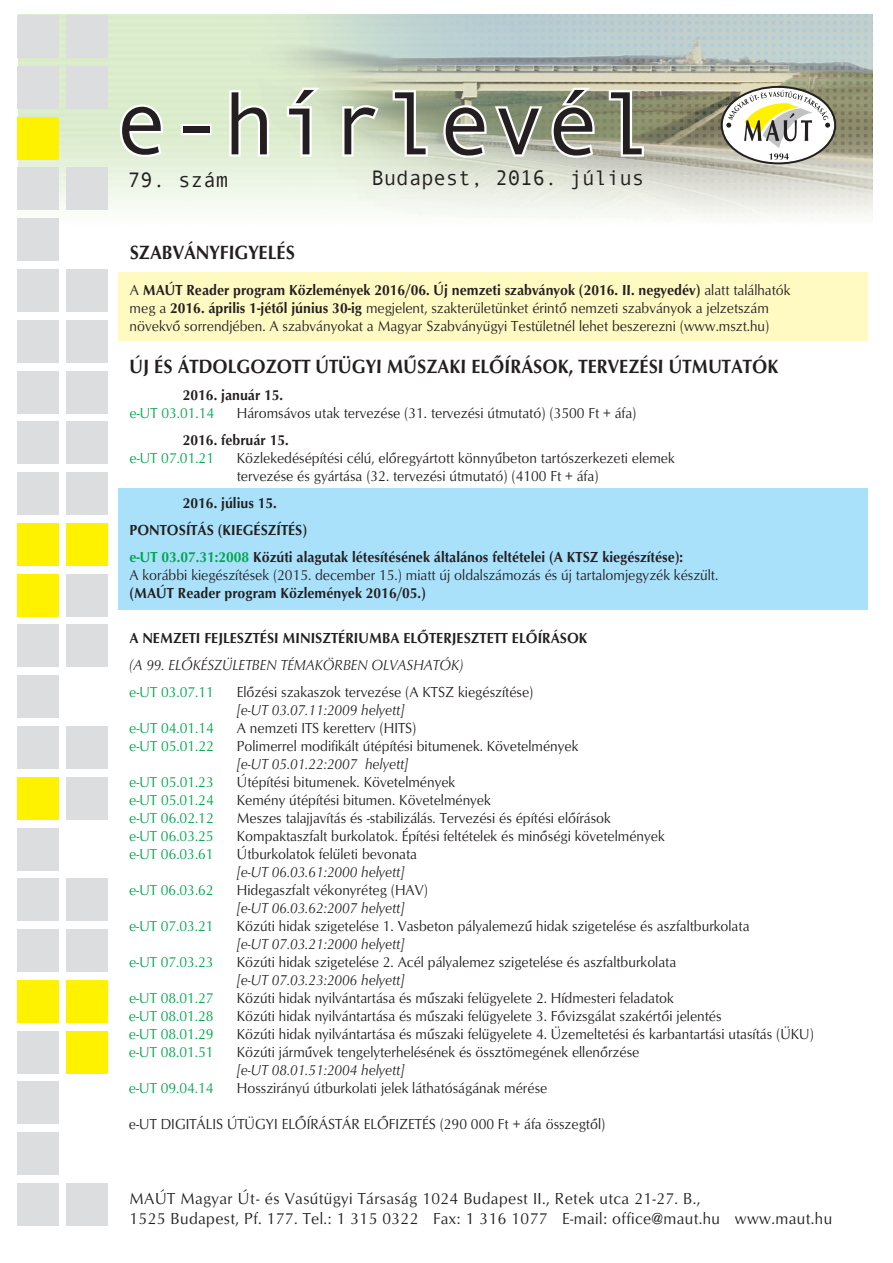
<style>
.page{position:relative;width:893px;height:1263px;background:#fff}
.page>*{position:absolute;margin:0;border:0;box-sizing:border-box;transform-origin:0 0}
.t1{font:21px "Andale Mono";letter-spacing:-.01em;color:#231f20}
.t2{font:19.8px "H Optim Bol DTC";color:#231f20;scale:.91 1}
.t3{font:16.5px/19.5px "H Optim Rom DTC";letter-spacing:.025em;color:#231f20;scale:.95 1}
.t4{font:15px/18px "H Optim Rom DTC";color:#231f20;scale:.93 1}
.t5{font:15px/27px "H Optim Bol DTC";color:#231f20;scale:.93 1}
.t6{font:15px "H Optim Rom Ita DTC";color:#231f20;scale:.93 1}
.t7{font:15px "H Optim Rom DTC";color:#00a650;scale:.93 1}
.s1{font-family:"H Optim Rom DTC"}
.s2{font-family:"H Optim Bol DTC"}
.s3{color:#00a650}
</style>
<div class="page">
<div style="left:118px;top:272px;width:750px;height:69px;background:#fffac2"></div>
<div style="left:118px;top:488px;width:750px;height:122px;background:#aae1fa"></div>
<img style="left:19px;top:14px;width:853px;height:215px">
<div style="left:17px;top:1183px;width:41px;height:43px;background:#dcddde"></div>
<div style="left:17px;top:1133px;width:41px;height:42px;background:#dcddde"></div>
<div style="left:17px;top:1082px;width:41px;height:42px;background:#dcddde"></div>
<div style="left:17px;top:1031px;width:41px;height:42px;background:#dcddde"></div>
<div style="left:17px;top:980px;width:41px;height:43px;background:#fff200"></div>
<div style="left:17px;top:929px;width:41px;height:43px;background:#dcddde"></div>
<div style="left:17px;top:879px;width:41px;height:42px;background:#dcddde"></div>
<div style="left:17px;top:828px;width:41px;height:42px;background:#dcddde"></div>
<div style="left:17px;top:777px;width:41px;height:42px;background:#fff200"></div>
<div style="left:17px;top:726px;width:41px;height:43px;background:#dcddde"></div>
<div style="left:17px;top:676px;width:41px;height:42px;background:#dcddde"></div>
<div style="left:17px;top:625px;width:41px;height:42px;background:#dcddde"></div>
<div style="left:17px;top:574px;width:41px;height:42px;background:#fff200"></div>
<div style="left:17px;top:523px;width:41px;height:43px;background:#fff200"></div>
<div style="left:17px;top:472px;width:41px;height:43px;background:#dcddde"></div>
<div style="left:17px;top:422px;width:41px;height:42px;background:#dcddde"></div>
<div style="left:17px;top:371px;width:41px;height:42px;background:#dcddde"></div>
<div style="left:17px;top:320px;width:41px;height:42px;background:#dcddde"></div>
<div style="left:17px;top:269px;width:41px;height:43px;background:#dcddde"></div>
<div style="left:17px;top:219px;width:41px;height:42px;background:#dcddde"></div>
<div style="left:17px;top:168px;width:41px;height:42px;background:#dcddde"></div>
<div style="left:17px;top:117px;width:41px;height:42px;background:#fff200"></div>
<div style="left:17px;top:66px;width:41px;height:43px;background:#dcddde"></div>
<div style="left:17px;top:16px;width:41px;height:42px;background:#dcddde"></div>
<div style="left:66px;top:1183px;width:42px;height:43px;background:#dcddde"></div>
<div style="left:66px;top:1031px;width:42px;height:42px;background:#fff200"></div>
<div style="left:66px;top:980px;width:42px;height:43px;background:#fff200"></div>
<div style="left:66px;top:929px;width:42px;height:43px;background:#dcddde"></div>
<div style="left:66px;top:879px;width:42px;height:42px;background:#dcddde"></div>
<div style="left:66px;top:777px;width:42px;height:42px;background:#dcddde"></div>
<div style="left:66px;top:726px;width:42px;height:43px;background:#dcddde"></div>
<div style="left:66px;top:625px;width:42px;height:42px;background:#dcddde"></div>
<div style="left:66px;top:574px;width:42px;height:42px;background:#dcddde"></div>
<div style="left:66px;top:523px;width:42px;height:43px;background:#fff200"></div>
<div style="left:66px;top:472px;width:42px;height:43px;background:#dcddde"></div>
<div style="left:66px;top:422px;width:42px;height:42px;background:#dcddde"></div>
<div style="left:66px;top:371px;width:42px;height:42px;background:#dcddde"></div>
<div style="left:66px;top:320px;width:42px;height:42px;background:#dcddde"></div>
<div style="left:66px;top:269px;width:42px;height:43px;background:#dcddde"></div>
<div style="left:66px;top:168px;width:42px;height:42px;background:#dcddde"></div>
<div style="left:66px;top:66px;width:42px;height:43px;background:#dcddde"></div>
<div style="left:66px;top:16px;width:42px;height:42px;background:#dcddde"></div>
<svg style="left:118px;top:102px;width:47px;height:57px"></svg>
<div style="left:183px;top:126px;width:26px;height:7px;background:#231f20"></div>
<svg style="left:227px;top:88px;width:44px;height:71px"></svg>
<svg style="left:285px;top:84px;width:36px;height:75px;background:#bec7b5"></svg>
<svg style="left:340px;top:103px;width:42px;height:56px;background:#b1b8a7"></svg>
<svg style="left:390px;top:88px;width:40px;height:71px;background:#a0a695"></svg>
<svg style="left:441px;top:84px;width:156px;height:76px;background:#959989"></svg>
<svg style="left:606px;top:88px;width:40px;height:71px;background:#8f907d"></svg>
<svg style="left:721px;top:86px;width:115px;height:78px"></svg>
<h1 class="t1" style="left:128px;top:168px;width:102px">79. szám</h1>
<h1 class="t1" style="left:371px;top:166px;width:274px">Budapest, 2016. július</h1>
<h2 class="t2" style="left:130px;top:244px;width:183px">SZABVÁNYFIGYELÉS</h2>
<p class="t5" style="left:130px;top:278px;width:712px"><span class="s1">A</span> MAÚT Reader program Közlemények 2016/06. Új nemzeti szabványok (2016. II. negyedév) <span class="s1">alatt találhatók</span></p>
<p class="t4" style="left:130px;top:301px;width:689px">meg a <span class="s2">2016. április 1-jétôl június 30-ig</span> megjelent, szakterületünket érintô nemzeti szabványok a jelzetszám növekvô sorrendjében. A szabványokat a Magyar Szabványügyi Testületnél lehet beszerezni (www.mszt.hu)</p>
<h2 class="t2" style="left:130px;top:358px;width:714px">ÚJ ÉS ÁTDOLGOZOTT ÚTÜGYI MÛSZAKI ELÔÍRÁSOK, TERVEZÉSI ÚTMUTATÓK</h2>
<p class="t5" style="left:183px;top:383px;width:109px">2016. január 15.</p>
<p class="t7" style="left:130px;top:408px;width:92px">e-UT 03.01.14</p>
<p class="t4" style="left:237px;top:406px;width:431px">Háromsávos utak tervezése (31. tervezési útmutató) (3500 Ft + áfa)</p>
<p class="t5" style="left:183px;top:428px;width:115px">2016. február 15.</p>
<p class="t7" style="left:129px;top:453px;width:92px">e-UT 07.01.21</p>
<p class="t4" style="left:237px;top:451px;width:472px">Közlekedésépítési célú, elôregyártott könnyûbeton tartószerkezeti elemek tervezése és gyártása (32. tervezési útmutató) (4100 Ft + áfa)</p>
<p class="t5" style="left:129px;top:491px;width:597px;text-indent:53px">2016. július 15.<br>PONTOSÍTÁS (KIEGÉSZÍTÉS)<br><span class="s3">e-UT 03.07.31:2008</span> Közúti alagutak létesítésének általános feltételei (A KTSZ kiegészítése):</p>
<p class="t4" style="left:129px;top:568px;width:635px">A korábbi kiegészítések (2015. december 15.) miatt új oldalszámozás és új tartalomjegyzék készült.</p>
<p class="t5" style="left:129px;top:581px;width:320px">(MAÚT Reader program Közlemények 2016/05.)</p>
<p class="t5" style="left:129px;top:626px;width:494px">A NEMZETI FEJLESZTÉSI MINISZTÉRIUMBA ELÔTERJESZTETT ELÔÍRÁSOK</p>
<p class="t6" style="left:129px;top:660px;width:361px">(A 99. ELÔKÉSZÜLETBEN TÉMAKÖRBEN OLVASHATÓK)</p>
<p class="t7" style="left:129px;top:687px;width:92px">e-UT 03.07.11</p>
<p class="t4" style="left:237px;top:685px;width:320px">Elôzési szakaszok tervezése (A KTSZ kiegészítése)</p>
<p class="t6" style="left:237px;top:705px;width:182px">[e-UT 03.07.11:2009 helyett]</p>
<p class="t7" style="left:129px;top:723px;width:92px">e-UT 04.01.14</p>
<p class="t4" style="left:237px;top:721px;width:195px">A nemzeti ITS keretterv (HITS)</p>
<p class="t7" style="left:129px;top:741px;width:92px">e-UT 05.01.22</p>
<p class="t4" style="left:237px;top:739px;width:369px">Polimerrel modifikált útépítési bitumenek. Követelmények</p>
<p class="t6" style="left:237px;top:759px;width:186px">[e-UT 05.01.22:2007 helyett]</p>
<p class="t7" style="left:129px;top:777px;width:92px">e-UT 05.01.23</p>
<p class="t4" style="left:237px;top:775px;width:236px">Útépítési bitumenek. Követelmények</p>
<p class="t7" style="left:129px;top:795px;width:92px">e-UT 05.01.24</p>
<p class="t4" style="left:237px;top:793px;width:275px">Kemény útépítési bitumen. Követelmények</p>
<p class="t7" style="left:129px;top:813px;width:92px">e-UT 06.02.12</p>
<p class="t4" style="left:237px;top:811px;width:404px">Meszes talajjavítás és -stabilizálás. Tervezési és építési elôírások</p>
<p class="t7" style="left:129px;top:831px;width:92px">e-UT 06.03.25</p>
<p class="t4" style="left:237px;top:829px;width:462px">Kompaktaszfalt burkolatok. Építési feltételek és minôségi követelmények</p>
<p class="t7" style="left:129px;top:849px;width:92px">e-UT 06.03.61</p>
<p class="t4" style="left:237px;top:847px;width:195px">Útburkolatok felületi bevonata</p>
<p class="t6" style="left:237px;top:867px;width:182px">[e-UT 06.03.61:2000 helyett]</p>
<p class="t7" style="left:129px;top:885px;width:92px">e-UT 06.03.62</p>
<p class="t4" style="left:237px;top:883px;width:207px">Hidegaszfalt vékonyréteg (HAV)</p>
<p class="t6" style="left:237px;top:903px;width:182px">[e-UT 06.03.62:2007 helyett]</p>
<p class="t7" style="left:129px;top:921px;width:92px">e-UT 07.03.21</p>
<p class="t4" style="left:237px;top:919px;width:553px">Közúti hidak szigetelése 1. Vasbeton pályalemezû hidak szigetelése és aszfaltburkolata</p>
<p class="t6" style="left:237px;top:939px;width:182px">[e-UT 07.03.21:2000 helyett]</p>
<p class="t7" style="left:129px;top:957px;width:92px">e-UT 07.03.23</p>
<p class="t4" style="left:237px;top:955px;width:474px">Közúti hidak szigetelése 2. Acél pályalemez szigetelése és aszfaltburkolata</p>
<p class="t6" style="left:237px;top:975px;width:182px">[e-UT 07.03.23:2006 helyett]</p>
<p class="t7" style="left:129px;top:993px;width:92px">e-UT 08.01.27</p>
<p class="t4" style="left:237px;top:991px;width:471px">Közúti hidak nyilvántartása és mûszaki felügyelete 2. Hídmesteri feladatok</p>
<p class="t7" style="left:129px;top:1011px;width:92px">e-UT 08.01.28</p>
<p class="t4" style="left:237px;top:1009px;width:523px">Közúti hidak nyilvántartása és mûszaki felügyelete 3. Fôvizsgálat szakértôi jelentés</p>
<p class="t7" style="left:129px;top:1029px;width:92px">e-UT 08.01.29</p>
<p class="t4" style="left:237px;top:1027px;width:622px">Közúti hidak nyilvántartása és mûszaki felügyelete 4. Üzemeltetési és karbantartási utasítás (ÜKU)</p>
<p class="t7" style="left:129px;top:1047px;width:92px">e-UT 08.01.51</p>
<p class="t4" style="left:237px;top:1045px;width:434px">Közúti jármûvek tengelyterhelésének és össztömegének ellenôrzése</p>
<p class="t6" style="left:237px;top:1065px;width:182px">[e-UT 08.01.51:2004 helyett]</p>
<p class="t7" style="left:129px;top:1083px;width:92px">e-UT 09.04.14</p>
<p class="t4" style="left:237px;top:1081px;width:335px">Hosszirányú útburkolati jelek láthatóságának mérése</p>
<p class="t4" style="left:129px;top:1116px;width:514px">e-UT DIGITÁLIS ÚTÜGYI ELÔÍRÁSTÁR ELÔFIZETÉS (290 000 Ft + áfa összegtôl)</p>
<p class="t3" style="left:130px;top:1190px;width:741px">MAÚT Magyar Út- és Vasútügyi Társaság 1024 Budapest II., Retek utca 21-27. B.,<br>1525 Budapest, Pf. 177. Tel.: 1 315 0322 Fax: 1 316 1077 E-mail: office@maut.hu www.maut.hu</p>
</div>
